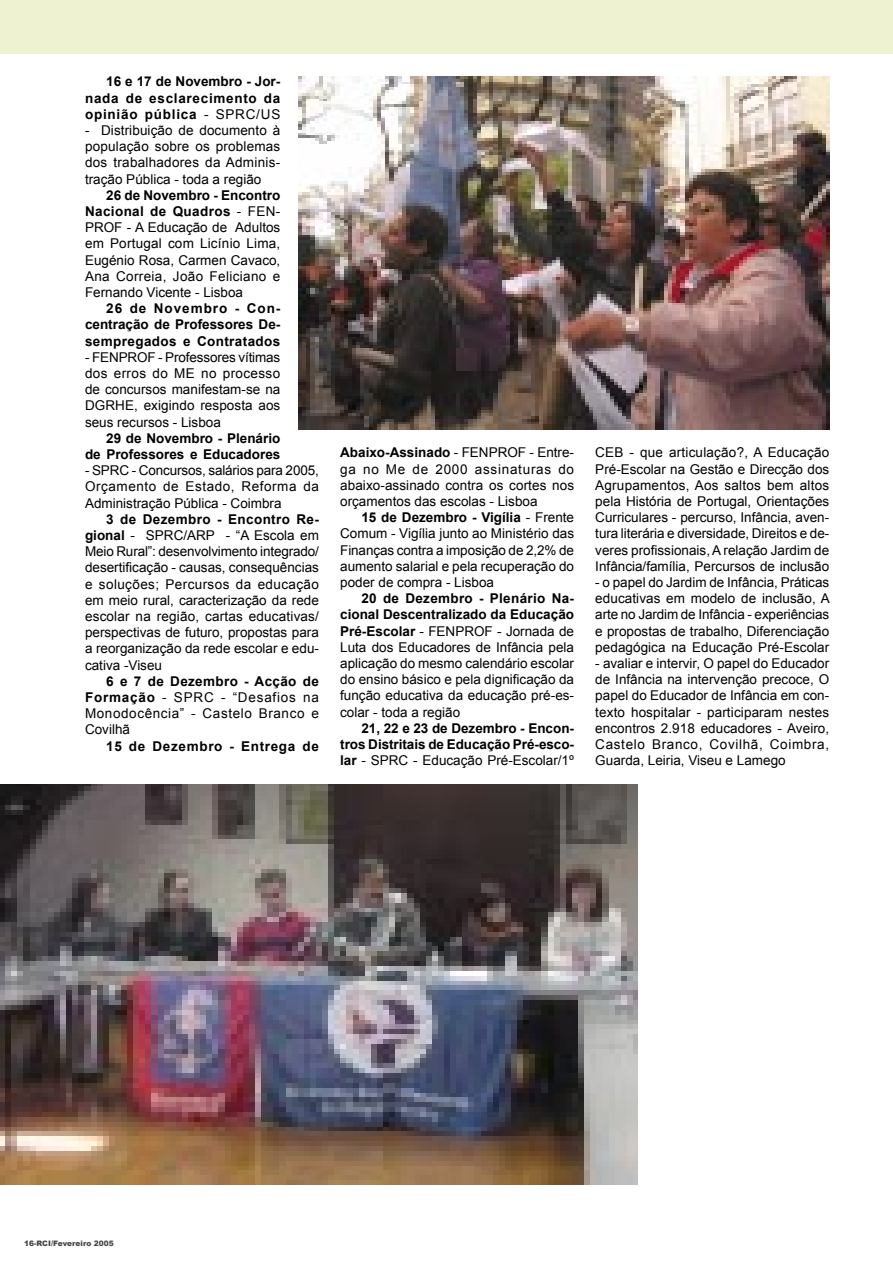
<style>
.page{position:relative;width:893px;height:1263px;background:#fff}
.page>*{position:absolute;margin:0;border:0;box-sizing:border-box;transform-origin:0 0}
.TXT{font:13.5px/16.2px "Arial";color:#000;text-align:justify}
.TXT-2{font:700 13.5px/16.2px "Arial";color:#000;text-align:justify}
.TXT-3{font:700 13.5px "Arial";letter-spacing:.05em;color:#000}
.t1{font:900 7.5px "Arial";color:#484848}
.s1{font-weight:400}
.s2{font-weight:700}
</style>
<div class="page">
<img style="left:298px;top:76px;width:531px;height:353px">
<img style="left:0;top:785px;width:637px;height:400px">
<div style="left:0;top:0;width:893px;height:54px;background:#eef2d0"></div>
<p class="TXT-2" style="left:85px;top:73px;width:197px;text-indent:21px">16 e 17 de Novembro - Jor&shy;nada de esclarecimento da opinião pública <span class="s1">- SPRC/US</span></p>
<p class="TXT" style="left:85px;top:122px;width:197px">- Distribuição de documento à população sobre os problemas dos trabalhadores da Adminis&shy;tração Pública - toda a região</p>
<p class="TXT" style="left:85px;top:187px;width:197px;text-indent:21px"><span class="s2">26 de Novembro - Encontro Nacional de Quadros</span> - FEN-PROF - A Educação de Adultos em Portugal com Licínio Lima, Eugénio Rosa, Carmen Cavaco, Ana Correia, João Feliciano e Fernando Vicente - Lisboa</p>
<p class="TXT-2" style="left:85px;top:300px;width:197px;text-indent:21px">26 de Novembro - Con&shy;centração de Professores De&shy;sempregados e Contratados</p>
<p class="TXT" style="left:85px;top:349px;width:197px">- FENPROF - Professores vítimas dos erros do ME no processo de concursos manifestam-se na DGRHE, exigindo resposta aos seus recursos - Lisboa</p>
<p class="TXT-2" style="left:85px;top:430px;width:197px;text-align:right">29 de Novembro - Plenário<br>de Professores e Educadores</p>
<p class="TXT" style="left:85px;top:462px;width:235px">- SPRC - Concursos, salários para 2005, Orçamento de Estado, Reforma da Administração Pública - Coimbra</p>
<p class="TXT" style="left:85px;top:511px;width:235px;text-indent:21px"><span class="s2">3 de Dezembro - Encontro Re&shy;gional</span> - SPRC/ARP - “A Escola em Meio Rural”: desenvolvimento integrado/ desertificação - causas, consequências e soluções; Percursos da educação em meio rural, caracterização da rede escolar na região, cartas educativas/ perspectivas de futuro, propostas para a reorganização da rede escolar e edu&shy;cativa -Viseu</p>
<p class="TXT" style="left:85px;top:673px;width:235px;text-indent:21px"><span class="s2">6 e 7 de Dezembro - Acção de Formação</span> - SPRC - “Desafios na Monodocência” - Castelo Branco e Covilhã</p>
<p class="TXT-3" style="left:106px;top:738px;width:214px">15 de Dezembro - Entrega de</p>
<p class="TXT" style="left:340px;top:444px;width:235px"><span class="s2">Abaixo-Assinado</span> - FENPROF - Entre&shy;ga no Me de 2000 assinaturas do abaixo-assinado contra os cortes nos orçamentos das escolas - Lisboa</p>
<p class="TXT" style="left:340px;top:509px;width:235px;text-indent:21px"><span class="s2">15 de Dezembro - Vigília</span> - Frente Comum - Vigília junto ao Ministério das Finanças contra a imposição de 2,2% de aumento salarial e pela recuperação do poder de compra - Lisboa</p>
<p class="TXT" style="left:340px;top:590px;width:235px;text-indent:21px"><span class="s2">20 de Dezembro - Plenário Na&shy;cional Descentralizado da Educação Pré-Escolar</span> - FENPROF - Jornada de Luta dos Educadores de Infância pela aplicação do mesmo calendário escolar do ensino básico e pela dignificação da função educativa da educação pré-es&shy;colar - toda a região</p>
<p class="TXT-2" style="left:340px;top:720px;width:235px;text-indent:21px">21, 22 e 23 de Dezembro - Encon&shy;tros Distritais de Educação Pré-esco&shy;lar <span class="s1">- SPRC - Educação Pré-Escolar/1º</span></p>
<p class="TXT" style="left:595px;top:444px;width:235px">CEB - que articulação?, A Educação Pré-Escolar na Gestão e Direcção dos Agrupamentos, Aos saltos bem altos pela História de Portugal, Orientações Curriculares - percurso, Infância, aven&shy;tura literária e diversidade, Direitos e de&shy;veres profissionais, A relação Jardim de Infância/família, Percursos de inclusão</p>
<p class="TXT" style="left:595px;top:574px;width:236px">- o papel do Jardim de Infância, Práticas educativas em modelo de inclusão, A arte no Jardim de Infância - experiências e propostas de trabalho, Diferenciação pedagógica na Educação Pré-Escolar</p>
<p class="TXT" style="left:595px;top:655px;width:235px">- avaliar e intervir, O papel do Educador de Infância na intervenção precoce, O papel do Educador de Infância em con&shy;texto hospitalar - participaram nestes encontros 2.918 educadores - Aveiro, Castelo Branco, Covilhã, Coimbra, Guarda, Leiria, Viseu e Lamego</p>
<p class="t1" style="left:24px;top:1239px;width:91px">16-RCI/Fevereiro 2005</p>
</div>
